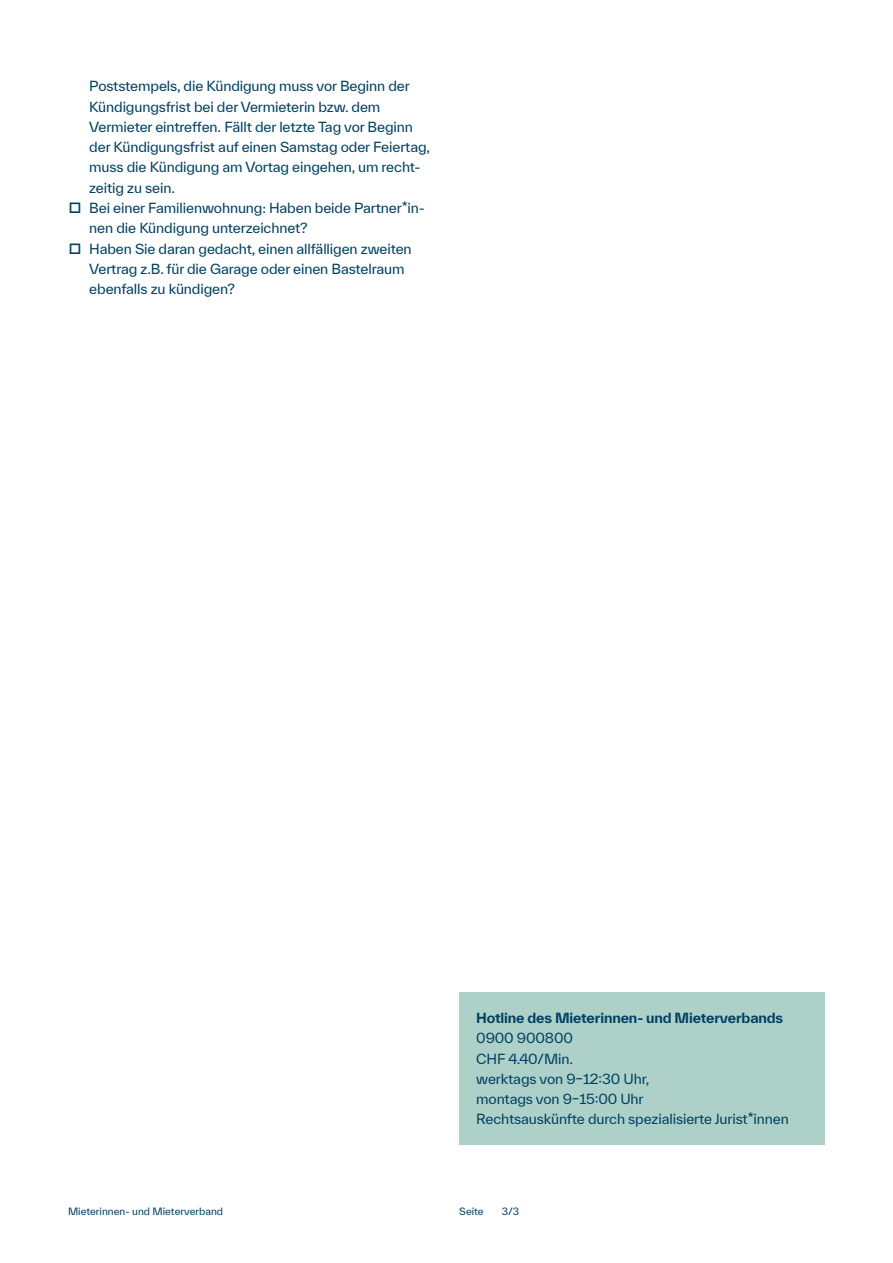
<style>
.page{position:relative;width:893px;height:1263px;background:#fff}
.page>*{position:absolute;margin:0;border:0;box-sizing:border-box;transform-origin:0 0}
.Lauftext_9{font:13.5px/20.2px "TWK Everett";letter-spacing:-.01em;color:#014162}
.Titel_4_9{font:700 13.5px "TWK Everett";letter-spacing:-.01em;color:#014162}
.t1{font:9.75px "TWK Everett";color:#014162}
.s1{font-size:19.5px}
</style>
<div class="page">
<div style="left:459px;top:992px;width:366px;height:152px;background:#add1c9"></div>
<p class="Lauftext_9" style="left:89px;top:76px;width:342px">Poststempels, die Kündigung muss vor Beginn der Kündigungsfrist bei der Vermieterin bzw. dem Vermieter eintreffen. Fällt der letzte Tag vor Beginn der Kündigungsfrist auf einen Samstag oder Feiertag, muss die Kündigung am Vortag eingehen, um recht&shy;zeitig zu sein.</p>
<p class="Lauftext_9" style="left:89px;top:198px;width:337px;text-indent:-21px"><span class="s1">□</span> Bei einer Familienwohnung: Haben beide Partner*in&shy;nen die Kündigung unterzeichnet?</p>
<p class="Lauftext_9" style="left:89px;top:238px;width:324px;text-indent:-21px"><span class="s1">□</span> Haben Sie daran gedacht, einen allfälligen zweiten<br>Vertrag z.B. für die Garage oder einen Bastelraum ebenfalls zu kündigen?</p>
<p class="Titel_4_9" style="left:476px;top:1008px;width:309px">Hotline des Mieterinnen- und Mieterverbands</p>
<p class="Lauftext_9" style="left:476px;top:1028px;width:98px">0900 900800</p>
<p class="Lauftext_9" style="left:476px;top:1048px;width:98px">CHF 4.40/Min.</p>
<p class="Lauftext_9" style="left:476px;top:1068px;width:175px">werktags von 9–12:30 Uhr,</p>
<p class="Lauftext_9" style="left:476px;top:1089px;width:169px">montags von 9–15:00 Uhr</p>
<p class="Lauftext_9" style="left:476px;top:1109px;width:314px">Rechtsauskünfte durch spezialisierte Jurist*innen</p>
<p class="t1" style="left:68px;top:1205px;width:157px">Mieterinnen- und Mieterverband</p>
<p class="t1" style="left:459px;top:1205px;width:26px">Seite</p>
<p class="t1" style="left:502px;top:1205px;width:19px">3/3</p>
</div>
